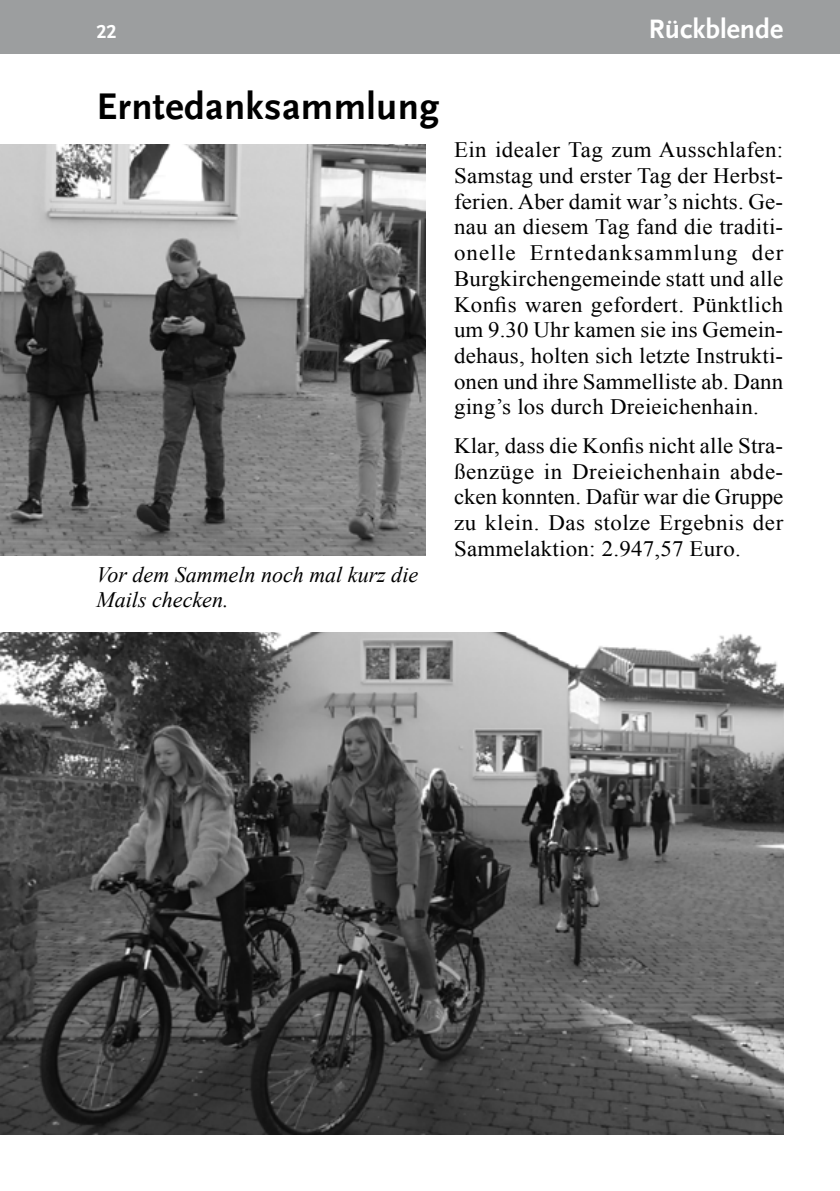
<style>
.page{position:relative;width:840px;height:1191px;background:#fff}
.page>*{position:absolute;margin:0;border:0;box-sizing:border-box;transform-origin:0 0}
.t1{font:700 39px "Scala Sans LF";letter-spacing:.01em;color:#000}
.t2{font:700 28px "Scala Sans LF";color:#fff}
.t3{font:22px/25.6px "Times New Roman";letter-spacing:.01em;color:#000;text-align:justify;scale:1.04 1}
.t4{font:italic 22px/25.6px "Times New Roman";color:#000}
.t5{font:700 20px "Scala Sans LF";color:#fff}
</style>
<div class="page">
<div style="left:0;top:0;width:839px;height:53px;background:#9c9e9f"></div>
<img style="left:0;top:633px;width:782px;height:501px">
<img style="left:0;top:144px;width:425px;height:412px">
<p class="t5" style="left:96px;top:21px;width:21px">22</p>
<p class="t2" style="left:648px;top:14px;width:136px">Rückblende</p>
<h1 class="t1" style="left:96px;top:85px;width:344px">Erntedanksammlung</h1>
<p class="t4" style="left:96px;top:561px;width:323px">Vor dem Sammeln noch mal kurz die<br>Mails checken.</p>
<p class="t3" style="left:454px;top:137px;width:318px">Ein idealer Tag zum Ausschlafen:<br>Samstag und erster Tag der Herbst&shy;ferien. Aber damit war’s nichts. Ge&shy;nau an diesem Tag fand die traditi&shy;onelle Erntedanksammlung der Burgkirchengemeinde statt und alle Konfis waren gefordert. Pünktlich um 9.30 Uhr kamen sie ins Gemein&shy;dehaus, holten sich letzte Instrukti&shy;onen und ihre Sammelliste ab. Dann ging’s los durch Dreieichenhain.</p>
<p class="t3" style="left:454px;top:432px;width:318px">Klar, dass die Konfis nicht alle Stra&shy;ßenzüge in Dreieichenhain abde&shy;cken konnten. Dafür war die Gruppe zu klein. Das stolze Ergebnis der Sammelaktion: 2.947,57 Euro.</p>
</div>
